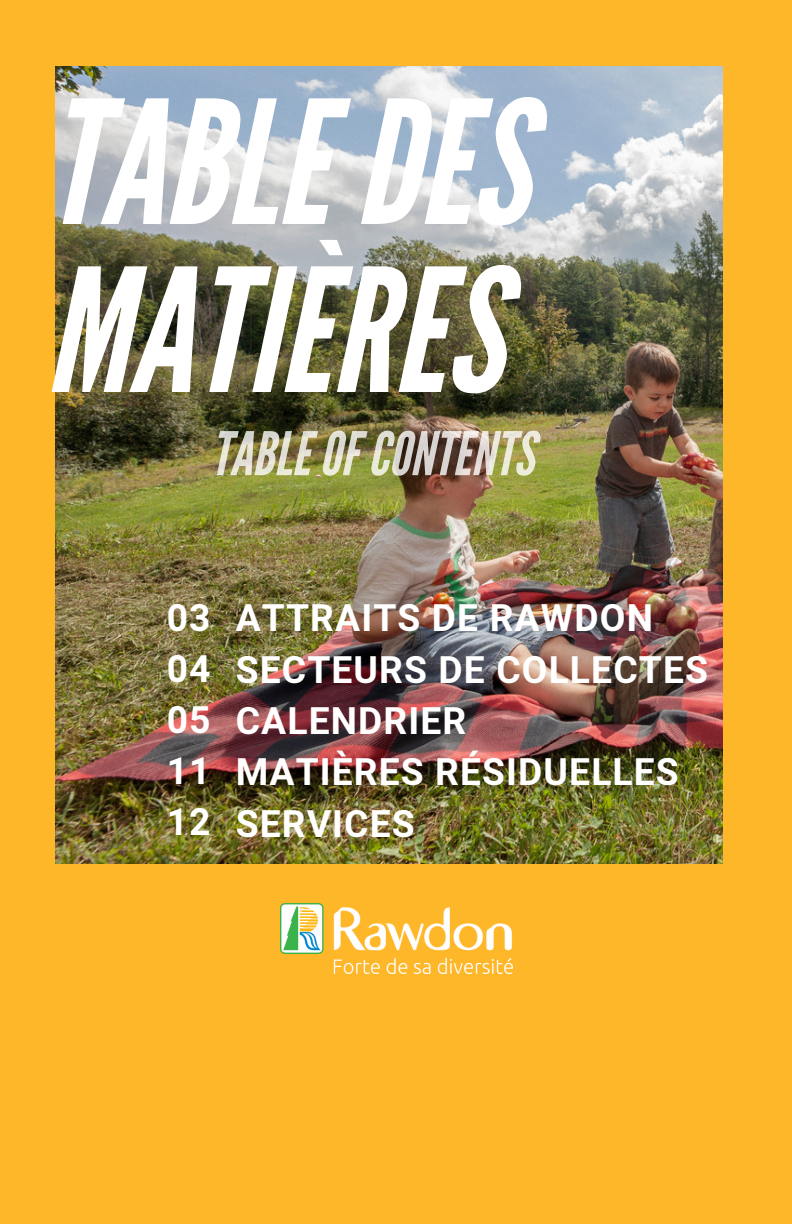
<style>
.page{position:relative;width:792px;height:1224px;background:#ffb72a}
.page>*{position:absolute;margin:0;border:0;box-sizing:border-box;transform-origin:0 0}
.t1{font:italic 171px/168px "League Gothic";color:#fff}
.t2{font:italic 60px "League Gothic";color:#fff}
.t3{font:700 37.2px/51px "Mardoto";letter-spacing:.03em;color:#fff;text-align:justify}
</style>
<div class="page">
<img style="left:280px;top:903px;width:233px;height:71px">
<img style="left:55px;top:67px;width:668px;height:796px">
<h1 class="t1" style="left:45px;top:83px;width:486px">TABLEDES<br>MATIÈRES</h1>
<h2 class="t2" style="left:211px;top:419px;width:325px">TABLEOFCONTENTS</h2>
<p class="t3" style="left:167px;top:593px;width:45px">03<br>04<br>05<br>11<br>12</p>
<p class="t3" style="left:236px;top:592px;width:474px;line-height:51.6px;text-align:left">ATTRAITS DE RAWDON<br>SECTEURS DE COLLECTES<br>CALENDRIER<br>MATIÈRES RÉSIDUELLES<br>SERVICES</p>
</div>
